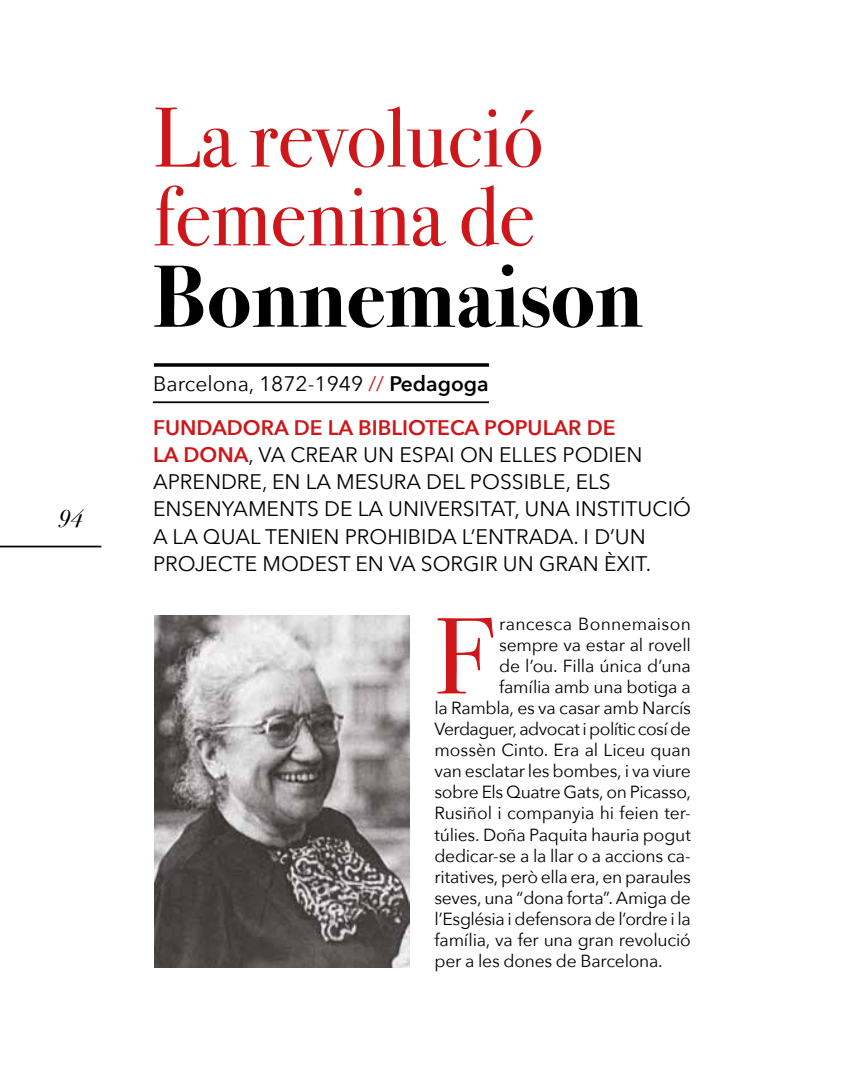
<style>
.page{position:relative;width:844px;height:1092px;background:#fff}
.page>*{position:absolute;margin:0;border:0;box-sizing:border-box;transform-origin:0 0}
.t1{font:107.98px "Bodoni Svty Two ITCTT";color:#cd171a}
.t2{font:700 88.38px "Bodoni Svty Two ITCTT";color:#000}
.t3{font:84.88px/78.8px "Bodoni Svty Two ITCTT";color:#cd171a}
.t4{font:italic 24.5px "Bodoni Svty Two ITCTT";color:#000}
.t5{font:21px/27.1px "Avenir Next";color:#000}
.t6{font:17.5px "Avenir Next";letter-spacing:-.015em;color:#000}
.t7{font:17.5px "Avenir Next";letter-spacing:-.035em;color:#000}
.t8{font:17.5px "Avenir Next";letter-spacing:.015em;color:#000}
.s1{color:#cd171a}
.s2{font-weight:600}
.s3{font-weight:600;color:#cd171a}
</style>
<div class="page">
<hr style="left:0;top:545px;width:101px;height:2px;background:#000">
<img style="left:154px;top:615px;width:255px;height:352px">
<svg style="left:154px;top:363px;width:335px;height:4px"></svg>
<hr style="left:153px;top:401px;width:336px;height:2px;background:#000">
<h3 class="t4" style="left:57px;top:504px;width:27px">94</h3>
<h3 class="t3" style="left:153px;top:99px;width:392px">La revolució femenina de</h3>
<h2 class="t2" style="left:153px;top:245px;width:491px">Bonnemaison</h2>
<p class="t5" style="left:153px;top:371px;width:337px">Barcelona, 1872-1949 <span class="s1">//</span> <span class="s2">Pedagoga</span></p>
<p class="t5" style="left:153px;top:414px;width:539px"><span class="s3">FUNDADORA DE LA BIBLIOTECA POPULAR DE<br>LA DONA</span>, VA CREAR UN ESPAI ON ELLES PODIEN APRENDRE, EN LA MESURA DEL POSSIBLE, ELS ENSENYAMENTS DE LA UNIVERSITAT, UNA INSTITUCIÓ A LA QUAL TENIEN PROHIBIDA L’ENTRADA. I D’UN PROJECTE MODEST EN VA SORGIR UN GRAN ÈXIT.</p>
<h1 class="t1" style="left:434px;top:592px;width:60px">F</h1>
<p class="t8" style="left:499px;top:612px;width:193px">rancesca Bonnemaison</p>
<p class="t6" style="left:499px;top:634px;width:193px">sempre va estar al rovell</p>
<p class="t6" style="left:499px;top:655px;width:193px">de l’ou. Filla única d’una</p>
<p class="t6" style="left:499px;top:676px;width:193px">família amb una botiga a</p>
<p class="t6" style="left:434px;top:697px;width:258px">la Rambla, es va casar amb Narcís</p>
<p class="t7" style="left:434px;top:718px;width:258px">Verdaguer, advocat i polític cosí de</p>
<p class="t6" style="left:434px;top:739px;width:258px">mossèn Cinto. Era al Liceu quan</p>
<p class="t6" style="left:434px;top:760px;width:258px">van esclatar les bombes, i va viure</p>
<p class="t6" style="left:434px;top:781px;width:258px">sobre Els Quatre Gats, on Picasso,</p>
<p class="t6" style="left:434px;top:802px;width:258px">Rusiñol i companyia hi feien ter-</p>
<p class="t6" style="left:434px;top:823px;width:258px">túlies. Doña Paquita hauria pogut</p>
<p class="t6" style="left:434px;top:844px;width:258px">dedicar-se a la llar o a accions ca-</p>
<p class="t6" style="left:434px;top:865px;width:258px">ritatives, però ella era, en paraules</p>
<p class="t6" style="left:434px;top:886px;width:258px">seves, una “dona forta”. Amiga de</p>
<p class="t6" style="left:434px;top:907px;width:258px">l’Església i defensora de l’ordre i la</p>
<p class="t6" style="left:434px;top:928px;width:258px">família, va fer una gran revolució</p>
<p class="t6" style="left:434px;top:949px;width:230px">per a les dones de Barcelona.</p>
</div>
